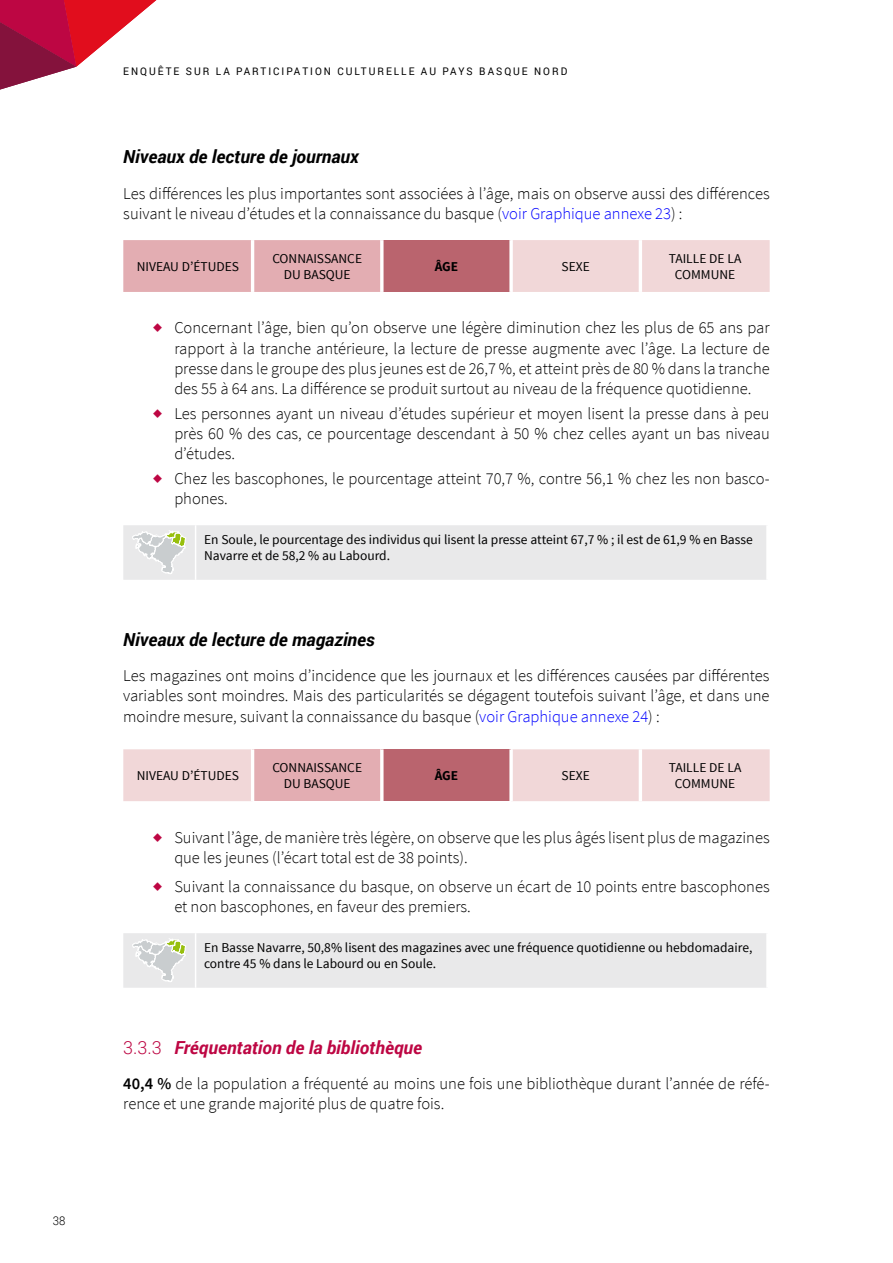
<style>
.page{position:relative;width:893px;height:1263px;background:#fff}
.page>*{position:absolute;margin:0;border:0;box-sizing:border-box;transform-origin:0 0}
.t1{font:italic 700 18px "Roboto";color:#000}
.t2{font:italic 700 18px "Roboto";color:#bd0643}
.t3{font:300 16.5px/20.2px "Source Sans Pro";color:#000}
.t4{font:13.5px/16.2px "Source Sans Pro";color:#000;text-align:center}
.t5{font:700 13.5px "Source Sans Pro";letter-spacing:-.005em;color:#000}
.t6{font:300 12px "Roboto";color:#000;scale:.95 1}
.t7{font:10.5px "Roboto";letter-spacing:.2em;color:#000;scale:.95 1}
.s1{color:#00f}
.s2{font-weight:300;font-style:normal}
.s3{font-weight:600}
</style>
<div class="page">
<svg style="left:0;top:0;width:157px;height:90px"></svg>
<div style="left:123px;top:240px;width:257px;height:52px;background:#e3adb2"></div>
<div style="left:382px;top:240px;width:129px;height:52px;background:#ba646e"></div>
<div style="left:513px;top:240px;width:257px;height:52px;background:#f1d7d8"></div>
<hr style="left:251px;top:240px;width:3px;height:52px;background:#fff">
<svg style="left:380px;top:240px;width:4px;height:52px"></svg>
<svg style="left:509px;top:240px;width:2px;height:52px"></svg>
<hr style="left:639px;top:240px;width:3px;height:52px;background:#fff">
<div style="left:123px;top:525px;width:643px;height:55px;background:#e9e9ea"></div>
<div style="left:123px;top:749px;width:647px;height:52px;background:#f1d7d8"></div>
<div style="left:253px;top:749px;width:129px;height:52px;background:#e3adb2"></div>
<div style="left:382px;top:749px;width:129px;height:52px;background:#ba646e"></div>
<hr style="left:251px;top:749px;width:3px;height:52px;background:#fff">
<svg style="left:380px;top:749px;width:4px;height:52px"></svg>
<svg style="left:509px;top:749px;width:4px;height:52px"></svg>
<hr style="left:639px;top:749px;width:3px;height:52px;background:#fff">
<div style="left:123px;top:933px;width:643px;height:55px;background:#e9e9ea"></div>
<p class="t6" style="left:53px;top:1212px;width:15px">38</p>
<p class="t7" style="left:123px;top:64px;width:469px">ENQUÊTE SUR LA PARTICIPATION CULTURELLE AU PAYS BASQUE NORD</p>
<p class="t1" style="left:123px;top:144px;width:237px">Niveaux de lecture de journaux</p>
<p class="t3" style="left:123px;top:183px;width:648px">Les différences les plus importantes sont associées à l’âge, mais on observe aussi des différences suivant le niveau d’études et la connaissance du basque (<span class="s1">voir Graphique annexe 23</span>) :</p>
<p class="t4" style="left:137px;top:259px;width:104px">NIVEAU D’ÉTUDES</p>
<p class="t4" style="left:272px;top:251px;width:91px">CONNAISSANCE<br>DU BASQUE</p>
<p class="t5" style="left:435px;top:258px;width:25px">ÂGE</p>
<p class="t4" style="left:562px;top:259px;width:30px">SEXE</p>
<p class="t4" style="left:669px;top:251px;width:74px">TAILLE DE LA<br>COMMUNE</p>
<p class="t3" style="left:174px;top:318px;width:597px;text-align:justify;text-indent:-21px"><sup>◆</sup> Concernant l’âge, bien qu’on observe une légère diminution chez les plus de 65 ans par rapport à la tranche antérieure, la lecture de presse augmente avec l’âge. La lecture de presse dans le groupe des plus jeunes est de 26,7 %, et atteint près de 80 % dans la tranche des 55 à 64 ans. La différence se produit surtout au niveau de la fréquence quotidienne.</p>
<p class="t3" style="left:174px;top:403px;width:597px;text-align:justify;text-indent:-21px"><sup>◆</sup> Les personnes ayant un niveau d’études supérieur et moyen lisent la presse dans à peu près 60 % des cas, ce pourcentage descendant à 50 % chez celles ayant un bas niveau d’études.</p>
<p class="t3" style="left:174px;top:468px;width:597px;text-indent:-21px"><sup>◆</sup> Chez les bascophones, le pourcentage atteint 70,7 %, contre 56,1 % chez les non basco&shy;phones.</p>
<p class="t4" style="left:204px;top:531px;width:550px;text-align:left">En Soule, le pourcentage des individus qui lisent la presse atteint 67,7 % ; il est de 61,9 % en Basse<br>Navarre et de 58,2 % au Labourd.</p>
<p class="t1" style="left:123px;top:627px;width:253px">Niveaux de lecture de magazines</p>
<p class="t3" style="left:123px;top:666px;width:648px;text-align:justify">Les magazines ont moins d’incidence que les journaux et les différences causées par différentes variables sont moindres. Mais des particularités se dégagent toutefois suivant l’âge, et dans une moindre mesure, suivant la connaissance du basque (<span class="s1">voir Graphique annexe 24</span>) :</p>
<p class="t4" style="left:137px;top:768px;width:104px">NIVEAU D’ÉTUDES</p>
<p class="t4" style="left:272px;top:760px;width:91px">CONNAISSANCE<br>DU BASQUE</p>
<p class="t5" style="left:435px;top:767px;width:25px">ÂGE</p>
<p class="t4" style="left:562px;top:768px;width:30px">SEXE</p>
<p class="t4" style="left:669px;top:760px;width:74px">TAILLE DE LA<br>COMMUNE</p>
<p class="t3" style="left:174px;top:827px;width:597px;text-indent:-21px"><sup>◆</sup> Suivant l’âge, de manière très légère, on observe que les plus âgés lisent plus de magazines que les jeunes (l’écart total est de 38 points).</p>
<p class="t3" style="left:174px;top:876px;width:597px;text-indent:-21px"><sup>◆</sup> Suivant la connaissance du basque, on observe un écart de 10 points entre bascophones et non bascophones, en faveur des premiers.</p>
<p class="t4" style="left:204px;top:939px;width:550px;text-align:left">En Basse Navarre, 50,8% lisent des magazines avec une fréquence quotidienne ou hebdomadaire, contre 45 % dans le Labourd ou en Soule.</p>
<p class="t2" style="left:123px;top:1035px;width:300px"><span class="s2">3.3.3</span> Fréquentation de la bibliothèque</p>
<p class="t3" style="left:123px;top:1073px;width:648px"><span class="s3">40,4 %</span> de la population a fréquenté au moins une fois une bibliothèque durant l’année de réfé&shy;rence et une grande majorité plus de quatre fois.</p>
</div>
